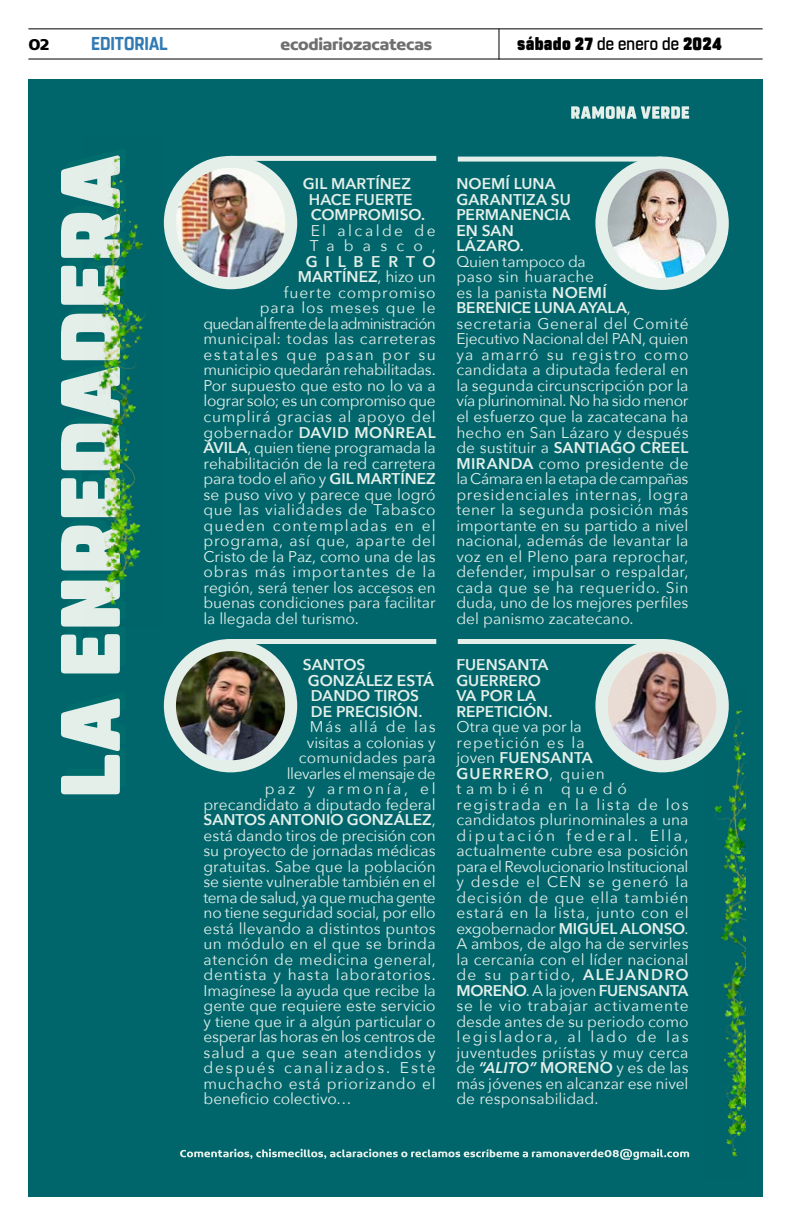
<style>
.page{position:relative;width:791px;height:1225px;background:#fff}
.page>*{position:absolute;margin:0;border:0;box-sizing:border-box;transform-origin:0 0}
.t1{font:700 18.6px "Rohn Rounded";color:#327ab3;scale:.91 1}
.t2{font:900 17.6px "Rohn Rounded";letter-spacing:.02em;color:#000;scale:.91 1}
.t3{font:700 16.9px "Concord";letter-spacing:-.01em;color:#706f6f}
.t4{font:700 16.9px "Concord";color:#000}
.t5{font:15.5px/15.5px "Avenir Next";letter-spacing:.01em;color:#e4efe9}
.t6{font:600 15.5px/15.5px "Avenir Next";color:#e4efe9}
.t7{font:15.5px "Avenir Next";letter-spacing:-.01em;color:#e4efe9}
.t8{font:15.5px "Avenir Next";letter-spacing:.055em;color:#e4efe9}
.t9{font:15.5px "Avenir Next";letter-spacing:-.02em;color:#e4efe9}
.t10{font:15.5px "Avenir Next";letter-spacing:-.015em;color:#e4efe9}
.t11{font:15.5px "Avenir Next";letter-spacing:.045em;color:#e4efe9}
.t12{font:15.5px "Avenir Next";letter-spacing:.04em;color:#e4efe9}
.t13{font:15.5px "Avenir Next";letter-spacing:-.05em;color:#e4efe9}
.t14{font:15.5px "Avenir Next";letter-spacing:.03em;color:#e4efe9}
.t15{font:15.5px "Avenir Next";letter-spacing:-.025em;color:#e4efe9}
.t16{font:15.5px "Avenir Next";letter-spacing:-.035em;color:#e4efe9}
.t17{font:15.5px "Avenir Next";letter-spacing:.035em;color:#e4efe9}
.t18{font:15.5px "Avenir Next";letter-spacing:.06em;color:#e4efe9}
.t19{font:15.5px "Avenir Next";letter-spacing:.05em;color:#e4efe9}
.t20{font:15.5px "Avenir Next";letter-spacing:.115em;color:#e4efe9}
.t21{font:15.5px "Avenir Next";letter-spacing:.095em;color:#e4efe9}
.t22{font:600 15.5px "Avenir Next";letter-spacing:.035em;color:#e4efe9}
.t23{font:15.5px "Avenir Next";letter-spacing:.075em;color:#e4efe9}
.t24{font:15.5px "Avenir Next";letter-spacing:-.03em;color:#e4efe9}
.t25{font:15.5px/15.5px "Avenir Next";letter-spacing:.165em;color:#e4efe9}
.t26{font:15.5px "Avenir Next";letter-spacing:.17em;color:#e4efe9}
.t27{font:15.5px "Avenir Next";letter-spacing:.085em;color:#e4efe9}
.t28{font:600 15.5px "Avenir Next";letter-spacing:.5em;color:#e4efe9}
.s1{font-weight:500}
.s2{font-weight:400}
.s3{font-weight:600}
.s4{font-weight:600;font-style:italic}
</style>
<div class="page">
<hr style="left:28px;top:28px;width:735px;height:1px;background:#000">
<hr style="left:28px;top:59px;width:735px;height:1px;background:#000">
<hr style="left:498px;top:29px;width:1px;height:31px;background:#000">
<div style="left:28px;top:79px;width:735px;height:1117px;background:#00666c"></div>
<svg style="left:180px;top:1148px;width:509px;height:11px"></svg>
<svg style="left:61px;top:164px;width:59px;height:630px"></svg>
<div style="left:231px;top:156px;width:205px;height:5px;background:#e4efe9"></div>
<div style="left:231px;top:639px;width:205px;height:5px;background:#e4efe9"></div>
<div style="left:164px;top:156px;width:133px;height:133px;background:#e4efe9;border-radius:50%"></div>
<img style="left:176px;top:168px;width:109px;height:109px;border-radius:55px">
<div style="left:164px;top:639px;width:133px;height:133px;background:#e4efe9;border-radius:50%"></div>
<img style="left:176px;top:651px;width:109px;height:109px;border-radius:55px">
<div style="left:458px;top:639px;width:204px;height:5px;background:#e4efe9"></div>
<div style="left:458px;top:157px;width:204px;height:5px;background:#e4efe9"></div>
<div style="left:595px;top:639px;width:134px;height:133px;background:#e4efe9;border-radius:50%"></div>
<img style="left:607px;top:651px;width:110px;height:109px;border-radius:55px">
<div style="left:595px;top:157px;width:134px;height:133px;background:#e4efe9;border-radius:50%"></div>
<img style="left:607px;top:169px;width:110px;height:109px;border-radius:55px">
<svg style="left:571px;top:106px;width:118px;height:13px"></svg>
<img style="left:84px;top:155px;width:62px;height:471px">
<img style="left:705px;top:689px;width:41px;height:468px">
<p class="t4" style="left:28px;top:34px;width:23px">02</p>
<p class="t1" style="left:91px;top:32px;width:86px">EDITORIAL</p>
<p class="t3" style="left:280px;top:34px;width:153px">ecodiariozacatecas</p>
<p class="t2" style="left:517px;top:33px;width:226px">sábado 27 <span class="s1">de enero de</span> 2024</p>
<p class="t6" style="left:309px;top:176px;width:118px;text-indent:-6px">GIL MARTÍNEZ<br>HACE FUERTE<br>COMPROMISO.</p>
<p class="t25" style="left:310px;top:222px;width:127px">El alcalde de<br>Tabasco,</p>
<p class="t28" style="left:306px;top:248px;width:131px">GILBERTO</p>
<p class="t6" style="left:298px;top:269px;width:139px">MARTÍNEZ<span class="s2">, hizo un</span></p>
<p class="t8" style="left:284px;top:279px;width:153px">fuerte compromiso</p>
<p class="t8" style="left:260px;top:295px;width:177px">para los meses que le</p>
<p class="t13" style="left:204px;top:310px;width:234px">quedan al frente de la administración</p>
<p class="t14" style="left:204px;top:326px;width:234px">municipal: todas las carreteras</p>
<p class="t21" style="left:204px;top:341px;width:234px">estatales que pasan por su</p>
<p class="t9" style="left:204px;top:357px;width:234px">municipio quedarán rehabilitadas.</p>
<p class="t5" style="left:204px;top:377px;width:234px">Por supuesto que esto no lo va a</p>
<p class="t15" style="left:204px;top:388px;width:234px">lograr solo; es un compromiso que</p>
<p class="t11" style="left:204px;top:403px;width:234px">cumplirá gracias al apoyo del</p>
<p class="t22" style="left:204px;top:419px;width:234px"><span class="s2">gobernador</span> DAVID MONREAL</p>
<p class="t10" style="left:204px;top:434px;width:234px"><span class="s3">ÁVILA</span>, quien tiene programada la</p>
<p class="t5" style="left:204px;top:455px;width:234px">rehabilitación de la red carretera</p>
<p class="t7" style="left:204px;top:465px;width:234px">para todo el año y <span class="s3">GIL MARTÍNEZ</span></p>
<p class="t5" style="left:204px;top:486px;width:234px">se puso vivo y parece que logró</p>
<p class="t12" style="left:204px;top:496px;width:234px">que las vialidades de Tabasco</p>
<p class="t23" style="left:204px;top:512px;width:234px">queden contempladas en el</p>
<p class="t12" style="left:204px;top:527px;width:234px">programa, así que, aparte del</p>
<p class="t5" style="left:204px;top:548px;width:234px">Cristo de la Paz, como una de las</p>
<p class="t18" style="left:204px;top:558px;width:234px">obras más importantes de la</p>
<p class="t5" style="left:204px;top:579px;width:234px">región, será tener los accesos en</p>
<p class="t5" style="left:204px;top:594px;width:234px">buenas condiciones para facilitar</p>
<p class="t5" style="left:204px;top:610px;width:157px">la llegada del turismo.</p>
<p class="t6" style="left:308px;top:656px;width:128px;text-indent:-5px">SANTOS<br>GONZÁLEZ ESTÁ<br>DANDO TIROS<br>DE PRECISIÓN.</p>
<p class="t27" style="left:310px;top:713px;width:127px">Más allá de las</p>
<p class="t5" style="left:307px;top:734px;width:130px">visitas a colonias y</p>
<p class="t5" style="left:299px;top:749px;width:138px">comunidades para</p>
<p class="t24" style="left:287px;top:760px;width:150px">llevarles el mensaje de</p>
<p class="t26" style="left:265px;top:775px;width:172px">paz y armonía, el</p>
<p class="t5" style="left:204px;top:796px;width:234px">precandidato a diputado federal</p>
<p class="t6" style="left:204px;top:811px;width:234px">SANTOS ANTONIO GONZÁLEZ<span class="s2">,</span></p>
<p class="t5" style="left:204px;top:827px;width:234px">está dando tiros de precisión con</p>
<p class="t5" style="left:204px;top:842px;width:234px">su proyecto de jornadas médicas</p>
<p class="t5" style="left:204px;top:858px;width:234px">gratuitas. Sabe que la población</p>
<p class="t10" style="left:204px;top:868px;width:234px">se siente vulnerable también en el</p>
<p class="t16" style="left:204px;top:884px;width:234px">tema de salud, ya que mucha gente</p>
<p class="t7" style="left:204px;top:899px;width:234px">no tiene seguridad social, por ello</p>
<p class="t5" style="left:204px;top:920px;width:234px">está llevando a distintos puntos</p>
<p class="t5" style="left:204px;top:935px;width:234px">un módulo en el que se brinda</p>
<p class="t17" style="left:204px;top:946px;width:234px">atención de medicina general,</p>
<p class="t8" style="left:204px;top:961px;width:234px">dentista y hasta laboratorios.</p>
<p class="t5" style="left:204px;top:982px;width:234px">Imagínese la ayuda que recibe la</p>
<p class="t5" style="left:204px;top:997px;width:234px">gente que requiere este servicio</p>
<p class="t7" style="left:204px;top:1008px;width:234px">y tiene que ir a algún particular o</p>
<p class="t9" style="left:204px;top:1023px;width:234px">esperar las horas en los centros de</p>
<p class="t19" style="left:204px;top:1039px;width:234px">salud a que sean atendidos y</p>
<p class="t20" style="left:204px;top:1054px;width:234px">después canalizados. Este</p>
<p class="t11" style="left:204px;top:1070px;width:234px">muchacho está priorizando el</p>
<p class="t5" style="left:204px;top:1090px;width:150px">beneficio colectivo…</p>
<p class="t6" style="left:456px;top:176px;width:116px">NOEMÍ LUNA<br>GARANTIZA SU<br>PERMANENCIA<br>EN SAN<br>LÁZARO.</p>
<p class="t5" style="left:456px;top:253px;width:234px">Quien tampoco da<br>paso sin huarache<br>es la panista <span class="s3">NOEMÍ<br>BERENICE LUNA AYALA</span>, secretaria General del Comité<br>Ejecutivo Nacional del PAN, quien ya amarró su registro como candidata a diputada federal en la segunda circunscripción por la vía plurinominal. No ha sido menor el esfuerzo que la zacatecana ha hecho en San Lázaro y después de sustituir a <span class="s3">SANTIAGO CREEL<br>MIRANDA</span> como presidente de la Cámara en la etapa de campañas presidenciales internas, logra tener la segunda posición más importante en su partido a nivel nacional, además de levantar la voz en el Pleno para reprochar, defender, impulsar o respaldar, cada que se ha requerido. Sin duda, uno de los mejores perfiles del panismo zacatecano.</p>
<p class="t6" style="left:456px;top:656px;width:98px">FUENSANTA<br>GUERRERO<br>VA POR LA<br>REPETICIÓN.</p>
<p class="t5" style="left:456px;top:718px;width:234px">Otra que va por la<br>repetición es la<br>joven <span class="s3">FUENSANTA<br>GUERRERO</span>, quien también quedó registrada en la lista de los candidatos plurinominales a una diputación federal. Ella, actualmente cubre esa posición para el Revolucionario Institucional y desde el CEN se generó la decisión de que ella también estará en la lista, junto con el exgobernador <span class="s3">MIGUEL ALONSO</span>.<br>A ambos, de algo ha de servirles la cercanía con el líder nacional de su partido, <span class="s3">ALEJANDRO<br>MORENO</span>. A la joven <span class="s3">FUENSANTA </span>se le vio trabajar activamente desde antes de su periodo como legisladora, al lado de las juventudes priístas y muy cerca de <span class="s4">“ALITO”</span> <span class="s3">MORENO</span> y es de las más jóvenes en alcanzar ese nivel de responsabilidad.</p>
</div>
